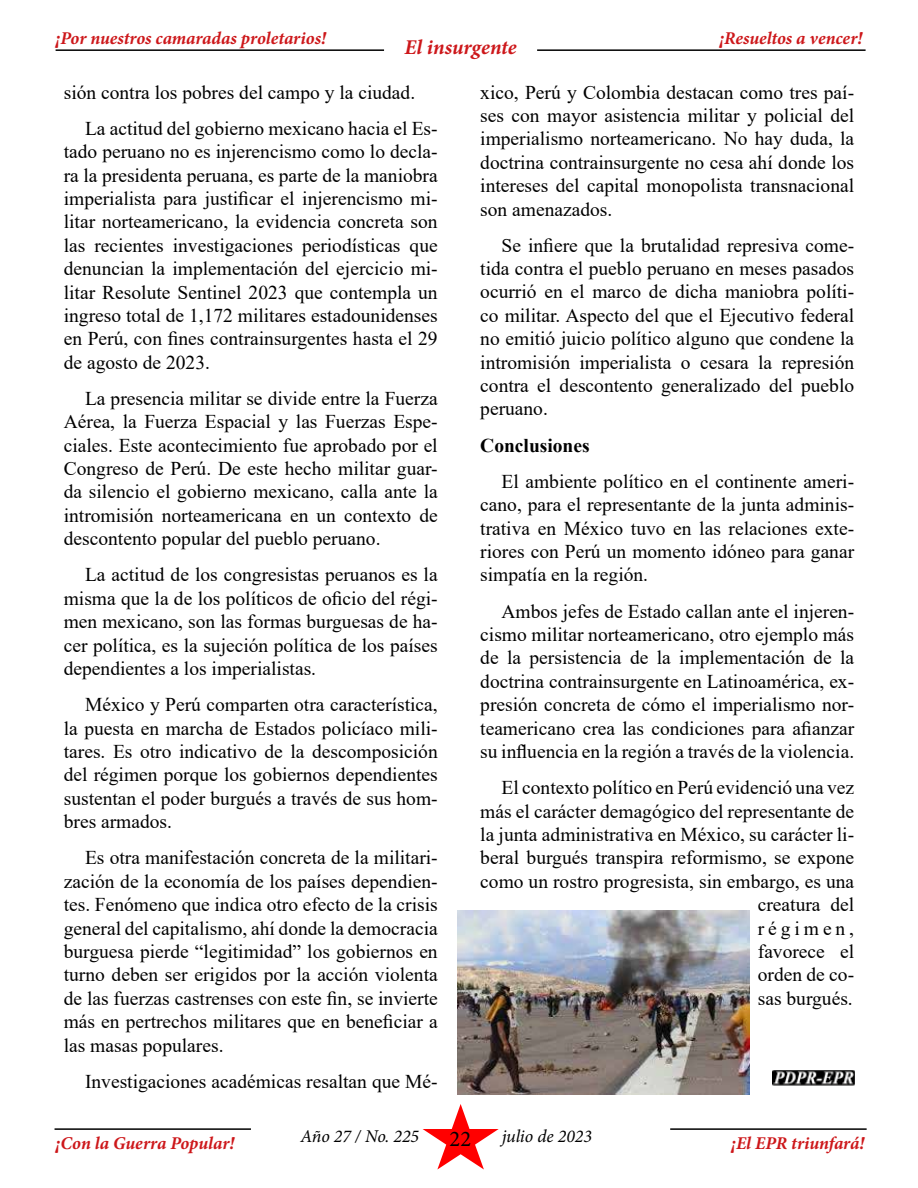
<style>
.page{position:relative;width:918px;height:1188px;background:#fff}
.page>*{position:absolute;margin:0;border:0;box-sizing:border-box;transform-origin:0 0}
.t1{font:22.5px "Minion Pro";color:#000}
.t2{font:italic 700 21px "Minion Pro";color:#cd171a}
.t3{font:19.5px/23.4px "Times New Roman";color:#000;text-align:justify}
.t4{font:700 19.5px "Times New Roman";color:#000}
.t5{font:italic 700 18px "Minion Pro";letter-spacing:-.005em;color:#cd171a}
.t6{font:italic 18px "Minion Pro";letter-spacing:-.005em;color:#000}
</style>
<div class="page">
<hr style="left:56px;top:49px;width:328px;height:2px;background:#000">
<hr style="left:55px;top:1128px;width:196px;height:2px;background:#000">
<hr style="left:537px;top:49px;width:329px;height:2px;background:#000">
<svg style="left:423px;top:1104px;width:76px;height:65px"></svg>
<hr style="left:670px;top:1128px;width:197px;height:2px;background:#000">
<img style="left:772px;top:1070px;width:82px;height:16px">
<img style="left:457px;top:910px;width:293px;height:184px">
<p class="t5" style="left:56px;top:25px;width:272px">¡Por nuestros camaradas proletarios!</p>
<p class="t5" style="left:719px;top:25px;width:144px">¡Resueltos a vencer!</p>
<p class="t2" style="left:405px;top:32px;width:113px">El insurgente</p>
<p class="t3" style="left:85px;top:73px;width:354px;line-height:36.2px;text-indent:-21px">sión contra los pobres del campo y la ciudad.<br>La actitud del gobierno mexicano hacia el Es-</p>
<p class="t3" style="left:64px;top:139px;width:375px">tado peruano no es injerencismo como lo decla&shy;ra la presidenta peruana, es parte de la maniobra imperialista para justificar el injerencismo mi&shy;litar norteamericano, la evidencia concreta son las recientes investigaciones periodísticas que denuncian la implementación del ejercicio mi&shy;litar Resolute Sentinel 2023 que contempla un ingreso total de 1,172 militares estadounidenses en Perú, con fines contrainsurgentes hasta el 29 de agosto de 2023.</p>
<p class="t3" style="left:64px;top:386px;width:375px;text-indent:21px">La presencia militar se divide entre la Fuerza Aérea, la Fuerza Espacial y las Fuerzas Espe&shy;ciales. Este acontecimiento fue aprobado por el Congreso de Perú. De este hecho militar guar&shy;da silencio el gobierno mexicano, calla ante la intromisión norteamericana en un contexto de descontento popular del pueblo peruano.</p>
<p class="t3" style="left:64px;top:563px;width:375px;text-indent:21px">La actitud de los congresistas peruanos es la misma que la de los políticos de oficio del régi&shy;men mexicano, son las formas burguesas de ha&shy;cer política, es la sujeción política de los países dependientes a los imperialistas.</p>
<p class="t3" style="left:64px;top:692px;width:375px;text-indent:21px">México y Perú comparten otra característica, la puesta en marcha de Estados policíaco mili&shy;tares. Es otro indicativo de la descomposición del régimen porque los gobiernos dependientes sustentan el poder burgués a través de sus hom&shy;bres armados.</p>
<p class="t3" style="left:64px;top:845px;width:375px;text-indent:21px">Es otra manifestación concreta de la militari&shy;zación de la economía de los países dependien&shy;tes. Fenómeno que indica otro efecto de la crisis general del capitalismo, ahí donde la democracia burguesa pierde “legitimidad” los gobiernos en turno deben ser erigidos por la acción violenta de las fuerzas castrenses con este fin, se invierte más en pertrechos militares que en beneficiar a las masas populares.</p>
<p class="t3" style="left:85px;top:1069px;width:354px">Investigaciones académicas resaltan que Mé-</p>
<p class="t3" style="left:480px;top:80px;width:375px">xico, Perú y Colombia destacan como tres paí&shy;ses con mayor asistencia militar y policial del imperialismo norteamericano. No hay duda, la doctrina contrainsurgente no cesa ahí donde los intereses del capital monopolista transnacional son amenazados.</p>
<p class="t3" style="left:480px;top:233px;width:375px;text-indent:21px">Se infiere que la brutalidad represiva come&shy;tida contra el pueblo peruano en meses pasados ocurrió en el marco de dicha maniobra políti&shy;co militar. Aspecto del que el Ejecutivo federal no emitió juicio político alguno que condene la intromisión imperialista o cesara la represión contra el descontento generalizado del pueblo peruano.</p>
<p class="t4" style="left:480px;top:431px;width:111px">Conclusiones</p>
<p class="t3" style="left:480px;top:469px;width:375px;text-indent:21px">El ambiente político en el continente ameri&shy;cano, para el representante de la junta adminis&shy;trativa en México tuvo en las relaciones exte&shy;riores con Perú un momento idóneo para ganar simpatía en la región.</p>
<p class="t3" style="left:480px;top:599px;width:375px;text-indent:21px">Ambos jefes de Estado callan ante el injeren&shy;cismo militar norteamericano, otro ejemplo más de la persistencia de la implementación de la doctrina contrainsurgente en Latinoamérica, ex&shy;presión concreta de cómo el imperialismo nor&shy;teamericano crea las condiciones para afianzar su influencia en la región a través de la violencia.</p>
<p class="t3" style="left:480px;top:775px;width:375px;text-align:right">El contexto político en Perú evidenció una vez más el carácter demagógico del representante de la junta administrativa en México, su carácter li&shy;beral burgués transpira reformismo, se expone como un rostro progresista, sin embargo, es una creatura del<br>régimen,<br>favorece el<br>orden de co-<br>sas burgués.</p>
<p class="t6" style="left:301px;top:1124px;width:120px">Año 27 / No. 225</p>
<p class="t6" style="left:502px;top:1124px;width:92px">julio de 2023</p>
<p class="t1" style="left:450px;top:1124px;width:23px">22</p>
<p class="t5" style="left:56px;top:1130px;width:180px">¡Con la Guerra Popular!</p>
<p class="t5" style="left:731px;top:1130px;width:135px">¡El EPR triunfará!</p>
</div>
